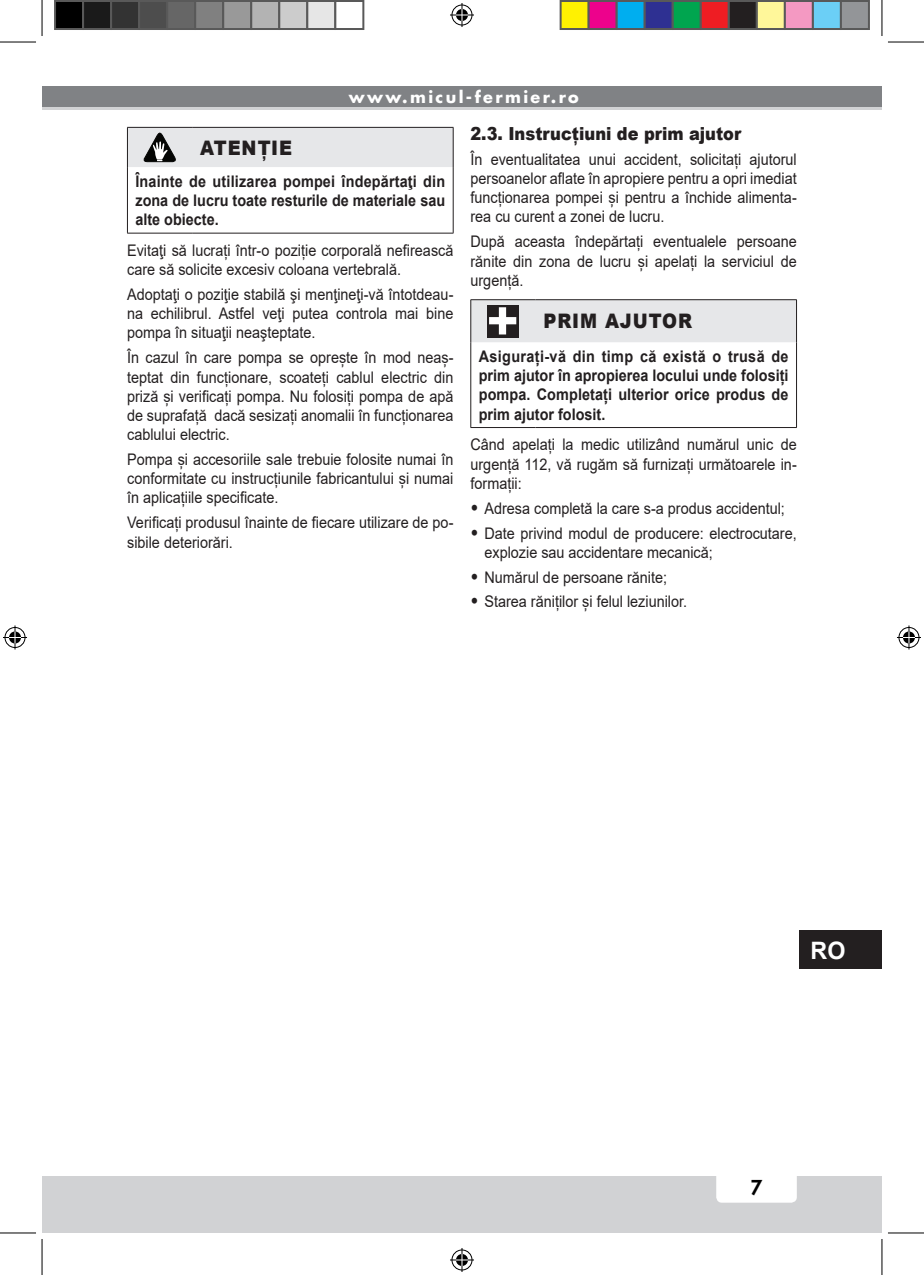
<style>
.page{position:relative;width:924px;height:1275px;background:#fff}
.page>*{position:absolute;margin:0;border:0;box-sizing:border-box;transform-origin:0 0}
.t1{font:700 24px "Arial";color:#fff}
.Attenzione_titolo{font:900 20px "Arial";letter-spacing:.05em;color:#231f20;scale:.9 1}
.t2{font:800 20px "Futura";color:#000}
.Sottotitolo{font:900 18px "Arial";color:#231f20;scale:.9 1}
.Testo_normale{font:16px/19.2px "Arial";color:#231f20;text-align:justify;scale:.9 1}
.Avvertimento{font:700 16px/19.2px "Arial";color:#231f20;text-align:justify;scale:.9 1}
.t3{font:700 16px "Futura";letter-spacing:.15em;color:#fff}
.s1{font-weight:900;font-size:18px}
</style>
<div class="page">
<div style="left:42px;top:1176px;width:839px;height:57px;background:#d1d2d4"></div>
<div style="left:716px;top:1162px;width:80px;height:40px;background:#fff;border-radius:6px"></div>
<div style="left:42px;top:86px;width:839px;height:24px;background:#808285"></div>
<hr style="left:42px;top:107px;width:839px;height:3px;background:#d1d2d4">
<div style="left:799px;top:930px;width:82px;height:39px;background:#231f20"></div>
<hr style="left:452px;top:167px;width:1px;height:66px;background:#231f20">
<hr style="left:127px;top:167px;width:1px;height:66px;background:#231f20">
<hr style="left:127px;top:233px;width:65px;height:1px;background:#231f20">
<hr style="left:192px;top:233px;width:261px;height:1px;background:#231f20">
<svg style="left:127px;top:127px;width:326px;height:40px;background:#d9dadc"></svg>
<hr style="left:795px;top:342px;width:1px;height:85px;background:#231f20">
<hr style="left:470px;top:299px;width:65px;height:1px;background:#231f20">
<hr style="left:535px;top:299px;width:261px;height:1px;background:#231f20">
<hr style="left:470px;top:342px;width:1px;height:85px;background:#231f20">
<hr style="left:470px;top:427px;width:65px;height:1px;background:#231f20">
<hr style="left:535px;top:427px;width:261px;height:1px;background:#231f20">
<svg style="left:470px;top:300px;width:326px;height:42px;background:#dadbdd"></svg>
<hr style="left:0;top:42px;width:36px;height:1px;background:#000">
<hr style="left:887px;top:42px;width:36px;height:1px;background:#000">
<hr style="left:0;top:1232px;width:36px;height:1px;background:#000">
<hr style="left:887px;top:1232px;width:36px;height:1px;background:#000">
<hr style="left:42px;top:0;width:1px;height:36px;background:#000">
<hr style="left:42px;top:1239px;width:1px;height:36px;background:#000">
<hr style="left:881px;top:0;width:1px;height:36px;background:#000">
<hr style="left:881px;top:1239px;width:1px;height:36px;background:#000">
<svg style="left:450px;top:3px;width:24px;height:24px"></svg>
<svg style="left:450px;top:1248px;width:24px;height:24px"></svg>
<svg style="left:3px;top:625px;width:24px;height:24px"></svg>
<svg style="left:897px;top:625px;width:23px;height:24px"></svg>
<div style="left:55px;top:1px;width:28px;height:28px;background:#000"></div>
<div style="left:54px;top:0;width:30px;height:30px;border:2px solid #595959"></div>
<div style="left:83px;top:1px;width:28px;height:28px;background:#1a1a1a"></div>
<div style="left:82px;top:0;width:30px;height:30px;border:2px solid #595959"></div>
<div style="left:111px;top:1px;width:28px;height:28px;background:#333"></div>
<div style="left:110px;top:0;width:30px;height:30px;border:2px solid #595959"></div>
<div style="left:139px;top:1px;width:28px;height:28px;background:#4d4d4d"></div>
<div style="left:138px;top:0;width:30px;height:30px;border:2px solid #595959"></div>
<div style="left:167px;top:1px;width:28px;height:28px;background:#666"></div>
<div style="left:166px;top:0;width:30px;height:30px;border:2px solid #595959"></div>
<div style="left:195px;top:1px;width:28px;height:28px;background:#808080"></div>
<div style="left:194px;top:0;width:30px;height:30px;border:2px solid #595959"></div>
<div style="left:223px;top:1px;width:28px;height:28px;background:#999"></div>
<div style="left:222px;top:0;width:30px;height:30px;border:2px solid #595959"></div>
<div style="left:251px;top:1px;width:28px;height:28px;background:#b3b3b3"></div>
<div style="left:250px;top:0;width:30px;height:30px;border:2px solid #595959"></div>
<div style="left:279px;top:1px;width:28px;height:28px;background:#ccc"></div>
<div style="left:278px;top:0;width:30px;height:30px;border:2px solid #595959"></div>
<div style="left:307px;top:1px;width:28px;height:28px;background:#e6e6e6"></div>
<div style="left:306px;top:0;width:30px;height:30px;border:2px solid #595959"></div>
<div style="left:334px;top:0;width:30px;height:30px;border:2px solid #595959"></div>
<div style="left:560px;top:1px;width:28px;height:28px;background:#fff101"></div>
<div style="left:559px;top:0;width:30px;height:30px;border:2px solid #595959"></div>
<div style="left:588px;top:1px;width:28px;height:28px;background:#ed028c"></div>
<div style="left:587px;top:0;width:30px;height:30px;border:2px solid #595959"></div>
<div style="left:616px;top:1px;width:28px;height:28px;background:#00aeef"></div>
<div style="left:615px;top:0;width:30px;height:30px;border:2px solid #595959"></div>
<div style="left:644px;top:1px;width:28px;height:28px;background:#2e3092"></div>
<div style="left:643px;top:0;width:30px;height:30px;border:2px solid #595959"></div>
<div style="left:672px;top:1px;width:28px;height:28px;background:#00a54f"></div>
<div style="left:671px;top:0;width:30px;height:30px;border:2px solid #595959"></div>
<div style="left:700px;top:1px;width:28px;height:28px;background:#ee1d23"></div>
<div style="left:699px;top:0;width:30px;height:30px;border:2px solid #595959"></div>
<div style="left:728px;top:1px;width:28px;height:28px;background:#231f20"></div>
<div style="left:727px;top:0;width:30px;height:30px;border:2px solid #595959"></div>
<div style="left:756px;top:1px;width:28px;height:28px;background:#fff79a"></div>
<div style="left:755px;top:0;width:30px;height:30px;border:2px solid #595959"></div>
<div style="left:784px;top:1px;width:28px;height:28px;background:#f499c2"></div>
<div style="left:783px;top:0;width:30px;height:30px;border:2px solid #595959"></div>
<div style="left:812px;top:1px;width:28px;height:28px;background:#6bcff6"></div>
<div style="left:811px;top:0;width:30px;height:30px;border:2px solid #595959"></div>
<div style="left:840px;top:1px;width:28px;height:28px;background:#939598"></div>
<div style="left:839px;top:0;width:30px;height:30px;border:2px solid #595959"></div>
<p class="t3" style="left:348px;top:86px;width:231px">www.micul-fermier.ro</p>
<p class="Attenzione_titolo" style="left:200px;top:133px;width:104px">ATENȚIE</p>
<p class="Avvertimento" style="left:135px;top:172px;width:345px">Înainte de utilizarea pompei îndepărtaţi din zona de lucru toate resturile de materiale sau alte obiecte.</p>
<p class="Testo_normale" style="left:127px;top:241px;width:364px">Evitaţi să lucrați într-o poziție corporală nefirească care să solicite excesiv coloana vertebrală.</p>
<p class="Testo_normale" style="left:127px;top:285px;width:364px">Adoptaţi o poziţie stabilă şi menţineţi-vă întotdeau&shy;na echilibrul. Astfel veţi putea controla mai bine pompa în situaţii neaşteptate.</p>
<p class="Testo_normale" style="left:127px;top:348px;width:364px">În cazul în care pompa se oprește în mod neaș&shy;teptat din funcționare, scoateți cablul electric din priză și verificați pompa. Nu folosiți pompa de apă de suprafață dacă sesizați anomalii în funcționarea cablului electric.</p>
<p class="Testo_normale" style="left:127px;top:450px;width:364px">Pompa și accesoriile sale trebuie folosite numai în conformitate cu instrucțiunile fabricantului și numai în aplicațiile specificate.</p>
<p class="Testo_normale" style="left:127px;top:513px;width:364px">Verificați produsul înainte de fiecare utilizare de po&shy;sibile deteriorări.</p>
<p class="Sottotitolo" style="left:470px;top:120px;width:302px">2.3. Instrucțiuni de prim ajutor</p>
<p class="Testo_normale" style="left:470px;top:149px;width:364px">În eventualitatea unui accident, solicitați ajutorul persoanelor aflate în apropiere pentru a opri imediat funcționarea pompei și pentru a închide alimenta&shy;rea cu curent a zonei de lucru.</p>
<p class="Testo_normale" style="left:470px;top:232px;width:364px">După aceasta îndepărtați eventualele persoane rănite din zona de lucru și apelați la serviciul de urgență.</p>
<p class="Attenzione_titolo" style="left:543px;top:307px;width:166px">PRIM AJUTOR</p>
<p class="Avvertimento" style="left:478px;top:347px;width:345px">Asigurați-vă din timp că există o trusă de prim ajutor în apropierea locului unde folosiți pompa. Completați ulterior orice produs de prim ajutor folosit.</p>
<p class="Testo_normale" style="left:470px;top:435px;width:364px">Când apelați la medic utilizând numărul unic de urgență 112, vă rugăm să furnizați următoarele in&shy;formații:</p>
<p class="Testo_normale" style="left:470px;top:498px;width:351px"><span class="s1">•</span> Adresa completă la care s-a produs accidentul;</p>
<p class="Testo_normale" style="left:484px;top:523px;width:348px;text-indent:-14px"><span class="s1">•</span> Date privind modul de producere: electrocutare, explozie sau accidentare mecanică;</p>
<p class="Testo_normale" style="left:470px;top:567px;width:220px"><span class="s1">•</span> Numărul de persoane rănite;</p>
<p class="Testo_normale" style="left:470px;top:592px;width:242px"><span class="s1">•</span> Starea răniților și felul leziunilor.</p>
<h1 class="t1" style="left:810px;top:933px;width:36px">RO</h1>
<p class="t2" style="left:750px;top:1174px;width:13px">7</p>
</div>
